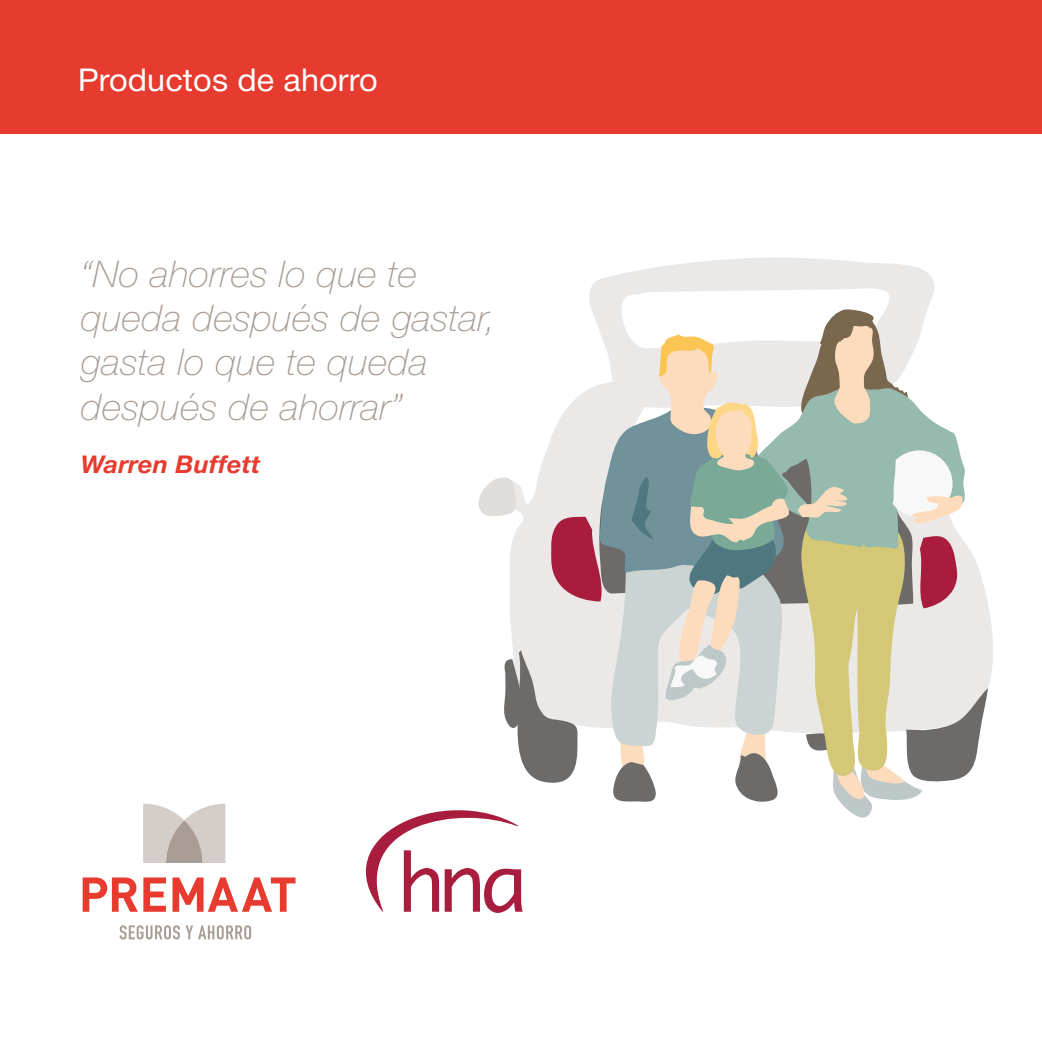
<style>
.page{position:relative;width:1042px;height:1042px;background:#fff}
.page>*{position:absolute;margin:0;border:0;box-sizing:border-box;transform-origin:0 0}
.t1{font:italic 100 36.75px/44.1px "Helvetica Neue";letter-spacing:.005em;color:#a89c94}
.t2{font:31.5px "Helvetica Neue Cyr";letter-spacing:.005em;color:#fff}
.t3{font:italic 700 24.5px "Helvetica Neue Cyr";letter-spacing:.005em;color:#e63b2e}
</style>
<div class="page">
<div style="left:0;top:0;width:1042px;height:134px;background:#e63b2e"></div>
<svg style="left:589px;top:257px;width:346px;height:51px;fill:#ebe9e8"></svg>
<svg style="left:366px;top:308px;width:622px;height:605px"></svg>
<svg style="left:83px;top:877px;width:83px;height:35px"></svg>
<svg style="left:172px;top:877px;width:123px;height:35px"></svg>
<svg style="left:143px;top:803px;width:82px;height:60px;background:#cec7c2"></svg>
<svg style="left:120px;top:925px;width:131px;height:14px"></svg>
<p class="t2" style="left:78px;top:63px;width:301px">Productos de ahorro</p>
<p class="t1" style="left:81px;top:252px;width:417px">“No ahorres lo que te queda después de gastar, gasta lo que te queda después de ahorrar”</p>
<p class="t3" style="left:81px;top:451px;width:181px">Warren Buffett</p>
</div>
